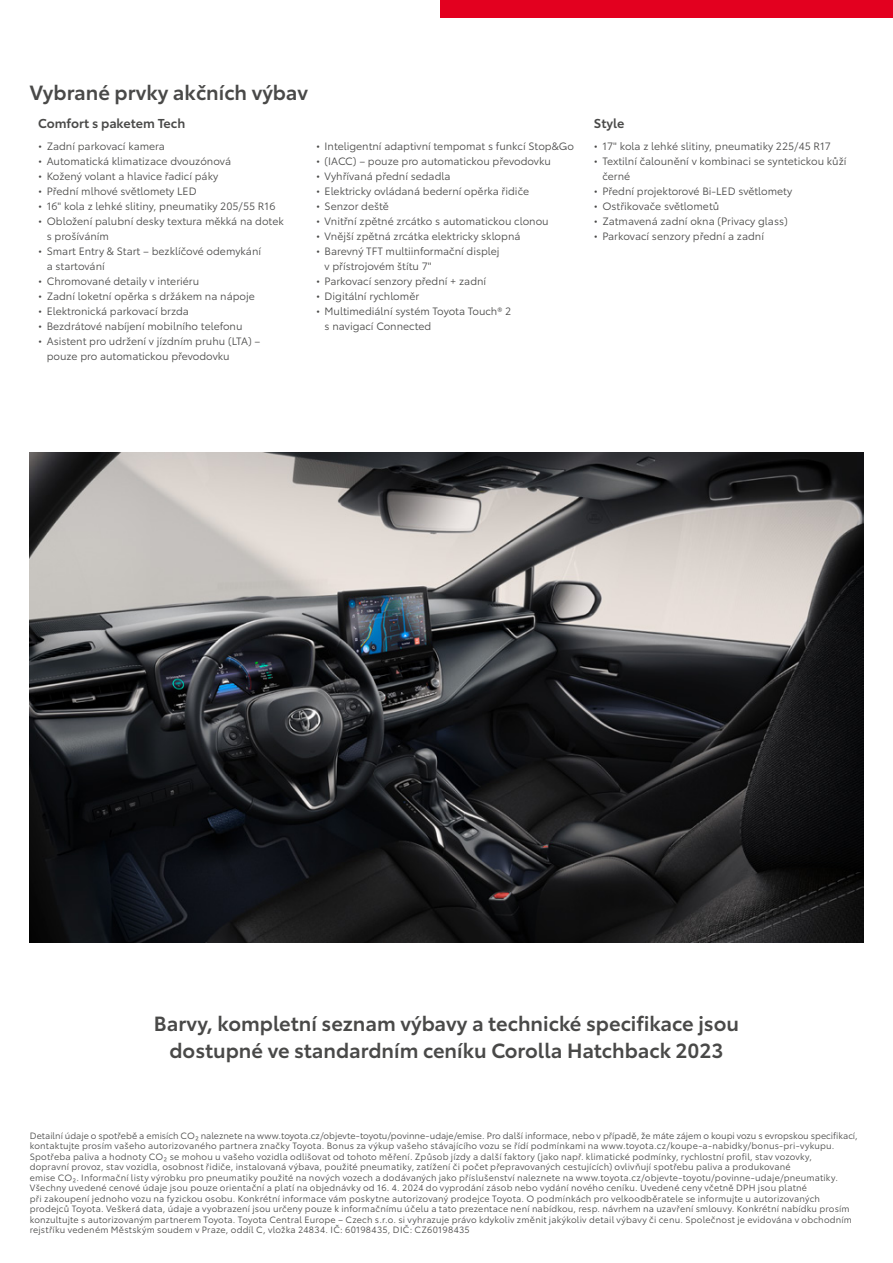
<style>
.page{position:relative;width:893px;height:1263px;background:#fff}
.page>*{position:absolute;margin:0;border:0;box-sizing:border-box;transform-origin:0 0}
.t1{font:600 20.25px/26.8px "Toyota Type";color:#494948;text-align:center}
.t2{font:600 12.75px "Toyota Type";color:#494948}
.t3{font:10.5px/15px "Toyota Type";color:#494948}
.t4{font:9px/10.5px "Toyota Type";letter-spacing:.015em;color:#494948}
</style>
<div class="page">
<img style="left:30px;top:452px;width:833px;height:490px">
<div style="left:441px;top:0;width:452px;height:17px;background:#e3001f"></div>
<h1 class="t1" style="left:30px;top:78px;width:280px">Vybrané prvky akčních výbav</h1>
<h2 class="t2" style="left:38px;top:114px;width:149px">Comfort s paketem Tech</h2>
<h2 class="t2" style="left:594px;top:114px;width:32px">Style</h2>
<p class="t3" style="left:38px;top:138px;width:128px">• Zadní parkovací kamera</p>
<p class="t3" style="left:38px;top:153px;width:194px">• Automatická klimatizace dvouzónová</p>
<p class="t3" style="left:38px;top:168px;width:181px">• Kožený volant a hlavice řadicí páky</p>
<p class="t3" style="left:38px;top:183px;width:160px">• Přední mlhové světlomety LED</p>
<p class="t3" style="left:38px;top:198px;width:239px">• 16" kola z lehké slitiny, pneumatiky 205/55 R16</p>
<p class="t3" style="left:47px;top:213px;width:239px;text-indent:-9px">• Obložení palubní desky textura měkká na dotek s prošíváním</p>
<p class="t3" style="left:47px;top:243px;width:216px;text-indent:-9px">• Smart Entry &amp; Start – bezklíčové odemykání a startování</p>
<p class="t3" style="left:38px;top:273px;width:162px">• Chromované detaily v interiéru</p>
<p class="t3" style="left:38px;top:288px;width:218px">• Zadní loketní opěrka s držákem na nápoje</p>
<p class="t3" style="left:38px;top:303px;width:152px">• Elektronická parkovací brzda</p>
<p class="t3" style="left:38px;top:318px;width:206px">• Bezdrátové nabíjení mobilního telefonu</p>
<p class="t3" style="left:47px;top:333px;width:215px;text-indent:-9px">• Asistent pro udržení v jízdním pruhu (LTA) – pouze pro automatickou převodovku</p>
<p class="t3" style="left:316px;top:138px;width:259px">• Inteligentní adaptivní tempomat s funkcí Stop&amp;Go</p>
<p class="t3" style="left:316px;top:153px;width:236px">• (IACC) – pouze pro automatickou převodovku</p>
<p class="t3" style="left:316px;top:168px;width:136px">• Vyhřívaná přední sedadla</p>
<p class="t3" style="left:316px;top:183px;width:215px">• Elektricky ovládaná bederní opěrka řidiče</p>
<p class="t3" style="left:316px;top:198px;width:74px">• Senzor deště</p>
<p class="t3" style="left:316px;top:213px;width:234px">• Vnitřní zpětné zrcátko s automatickou clonou</p>
<p class="t3" style="left:316px;top:228px;width:206px">• Vnější zpětná zrcátka elektricky sklopná</p>
<p class="t3" style="left:325px;top:243px;width:177px;text-indent:-9px">• Barevný TFT multiinformační displej v přístrojovém štítu 7"</p>
<p class="t3" style="left:316px;top:273px;width:172px">• Parkovací senzory přední + zadní</p>
<p class="t3" style="left:316px;top:288px;width:105px">• Digitální rychloměr</p>
<p class="t3" style="left:325px;top:303px;width:188px;text-indent:-9px">• Multimediální systém Toyota Touch® 2 s navigací Connected</p>
<p class="t3" style="left:594px;top:138px;width:239px">• 17" kola z lehké slitiny, pneumatiky 225/45 R17</p>
<p class="t3" style="left:602px;top:153px;width:246px;text-indent:-9px">• Textilní čalounění v kombinaci se syntetickou kůží černé</p>
<p class="t3" style="left:594px;top:183px;width:200px">• Přední projektorové Bi‑LED světlomety</p>
<p class="t3" style="left:594px;top:198px;width:127px">• Ostřikovače světlometů</p>
<p class="t3" style="left:594px;top:213px;width:195px">• Zatmavená zadní okna (Privacy glass)</p>
<p class="t3" style="left:594px;top:228px;width:172px">• Parkovací senzory přední a zadní</p>
<h1 class="t1" style="left:154px;top:1009px;width:587px">Barvy, kompletní seznam výbavy a technické specifikace jsou dostupné ve standardním ceníku Corolla Hatchback 2023</h1>
<p class="t4" style="left:30px;top:1129px;width:829px">Detailní údaje o spotřebě a emisích CO2 naleznete na www.toyota.cz/objevte-toyotu/povinne-udaje/emise. Pro další informace, nebo v případě, že máte zájem o koupi vozu s evropskou specifikací, kontaktujte prosím vašeho autorizovaného partnera značky Toyota. Bonus za výkup vašeho stávajícího vozu se řídí podmínkami na www.toyota.cz/koupe-a-nabidky/bonus-pri-vykupu.<br>Spotřeba paliva a hodnoty CO2 se mohou u vašeho vozidla odlišovat od tohoto měření. Způsob jízdy a další faktory (jako např. klimatické podmínky, rychlostní profil, stav vozovky,<br>dopravní provoz, stav vozidla, osobnost řidiče, instalovaná výbava, použité pneumatiky, zatížení či počet přepravovaných cestujících) ovlivňují spotřebu paliva a produkované<br>emise CO2. Informační listy výrobku pro pneumatiky použité na nových vozech a dodávaných jako příslušenství naleznete na www.toyota.cz/objevte-toyotu/povinne-udaje/pneumatiky.<br>Všechny uvedené cenové údaje jsou pouze orientační a platí na objednávky od 16. 4. 2024 do vyprodání zásob nebo vydání nového ceníku. Uvedené ceny včetně DPH jsou platné<br>při zakoupení jednoho vozu na fyzickou osobu. Konkrétní informace vám poskytne autorizovaný prodejce Toyota. O podmínkách pro velkoodběratele se informujte u autorizovaných prodejců Toyota. Veškerá data, údaje a vyobrazení jsou určeny pouze k informačnímu účelu a tato prezentace není nabídkou, resp. návrhem na uzavření smlouvy. Konkrétní nabídku prosím konzultujte s autorizovaným partnerem Toyota. Toyota Central Europe – Czech s.r.o. si vyhrazuje právo kdykoliv změnit jakýkoliv detail výbavy či cenu. Společnost je evidována v obchodním rejstříku vedeném Městským soudem v Praze, oddíl C, vložka 24834. IČ: 60198435, DIČ: CZ60198435</p>
</div>
